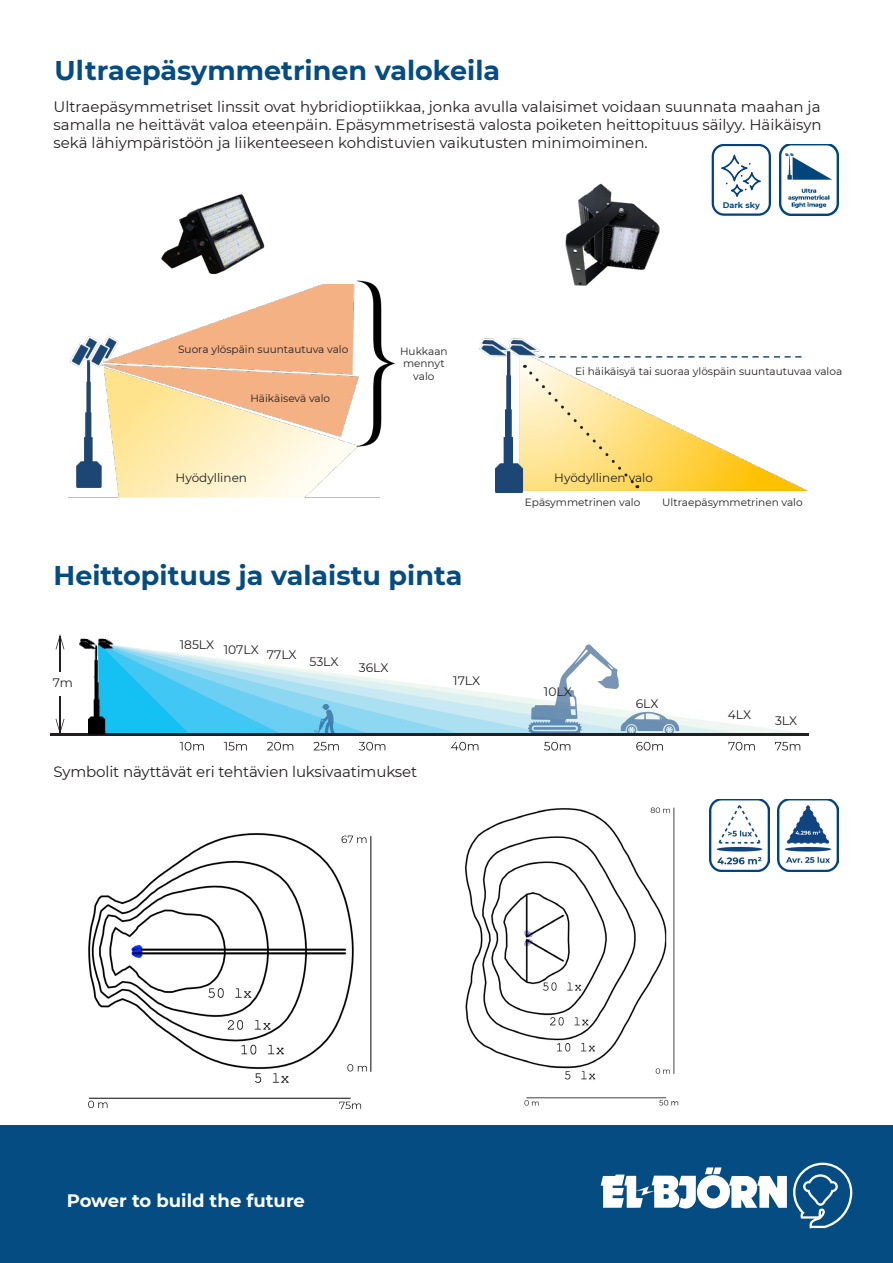
<style>
.page{position:relative;width:893px;height:1263px;background:#fff}
.page>*{position:absolute;margin:0;border:0;box-sizing:border-box;transform-origin:0 0}
.t1{font:700 27px "Montserrat";color:#054c83}
.t2{font:700 18px "Montserrat";color:#fff}
.t3{font:15px/18px "Montserrat";letter-spacing:-.01em;color:#231f20;text-align:justify}
.t4{font:12.3px "Montserrat";color:#231f20}
.t5{font:12px "Montserrat";color:#231f20}
.t6{font:10.5px "Montserrat";color:#231f20}
.t7{font:700 8.1px "Montserrat";color:#054c83}
</style>
<div class="page">
<div style="left:0;top:1126px;width:893px;height:137px;background:#054c83"></div>
<svg style="left:601px;top:1167px;width:186px;height:42px"></svg>
<svg style="left:793px;top:1163px;width:59px;height:65px"></svg>
<svg style="left:739px;top:725px;width:70px;height:9px"></svg>
<svg style="left:679px;top:717px;width:60px;height:17px"></svg>
<svg style="left:180px;top:742px;width:24px;height:8px"></svg>
<svg style="left:224px;top:742px;width:23px;height:8px"></svg>
<svg style="left:267px;top:742px;width:26px;height:8px"></svg>
<svg style="left:313px;top:742px;width:26px;height:8px"></svg>
<svg style="left:359px;top:742px;width:26px;height:8px"></svg>
<svg style="left:451px;top:742px;width:27px;height:8px"></svg>
<svg style="left:544px;top:742px;width:26px;height:8px"></svg>
<svg style="left:636px;top:742px;width:27px;height:8px"></svg>
<svg style="left:728px;top:742px;width:27px;height:8px"></svg>
<svg style="left:775px;top:742px;width:25px;height:8px"></svg>
<hr style="left:60px;top:696px;width:1px;height:36px;background:#231f20">
<hr style="left:60px;top:636px;width:1px;height:36px;background:#231f20">
<svg style="left:56px;top:634px;width:8px;height:15px"></svg>
<svg style="left:56px;top:719px;width:8px;height:15px"></svg>
<svg style="left:115px;top:644px;width:564px;height:90px"></svg>
<hr style="left:50px;top:734px;width:759px;height:2px;background:#231f20">
<img style="left:74px;top:638px;width:41px;height:98px">
<img style="left:161px;top:194px;width:104px;height:81px">
<img style="left:780px;top:144px;width:59px;height:72px">
<div style="left:712px;top:144px;width:59px;height:72px;border:2px solid #004380;border-radius:11px"></div>
<img style="left:721px;top:154px;width:40px;height:43px">
<img style="left:565px;top:183px;width:95px;height:103px">
<img style="left:68px;top:285px;width:312px;height:213px">
<img style="left:479px;top:339px;width:329px;height:153px">
<svg style="left:524px;top:365px;width:114px;height:123px"></svg>
<img style="left:355px;top:280px;width:40px;height:167px">
<img style="left:88px;top:833px;width:284px;height:277px">
<img style="left:464px;top:807px;width:215px;height:299px">
<img style="left:709px;top:799px;width:61px;height:73px">
<img style="left:778px;top:799px;width:60px;height:73px">
<p class="t1" style="left:55px;top:51px;width:447px">Ultraepäsymmetrinen valokeila</p>
<p class="t3" style="left:54px;top:97px;width:770px">Ultraepäsymmetriset linssit ovat hybridioptiikkaa, jonka avulla valaisimet voidaan suunnata maahan ja samalla ne heittävät valoa eteenpäin. Epäsymmetrisestä valosta poiketen heittopituus säilyy. Häikäisyn sekä lähiympäristöön ja liikenteeseen kohdistuvien vaikutusten minimoiminen.</p>
<p class="t7" style="left:723px;top:199px;width:39px">Dark sky</p>
<p class="t6" style="left:178px;top:342px;width:172px">Suora ylöspäin suuntautuva valo</p>
<p class="t6" style="left:250px;top:391px;width:81px">Häikäisevä valo</p>
<p class="t6" style="left:400px;top:344px;width:49px">Hukkaan</p>
<p class="t6" style="left:403px;top:356px;width:43px">mennyt</p>
<p class="t6" style="left:413px;top:369px;width:23px">valo</p>
<p class="t6" style="left:575px;top:364px;width:268px">Ei häikäisyä tai suoraa ylöspäin suuntautuvaa valoa</p>
<p class="t5" style="left:176px;top:470px;width:73px">Hyödyllinen</p>
<p class="t5" style="left:554px;top:470px;width:100px">Hyödyllinen valo</p>
<p class="t1" style="left:54px;top:556px;width:410px">Heittopituus ja valaistu pinta</p>
<p class="t4" style="left:53px;top:674px;width:21px">7m</p>
<p class="t4" style="left:180px;top:641px;width:118px">185LX 107LX 77LX</p>
<p class="t4" style="left:309px;top:653px;width:31px">53LX</p>
<p class="t4" style="left:359px;top:659px;width:31px">36LX</p>
<p class="t3" style="left:54px;top:762px;width:365px">Symbolit näyttävät eri tehtävien luksivaatimukset</p>
<p class="t4" style="left:453px;top:672px;width:28px">17LX</p>
<p class="t6" style="left:525px;top:495px;width:117px">Epäsymmetrinen valo</p>
<p class="t6" style="left:662px;top:495px;width:142px">Ultraepäsymmetrinen valo</p>
<p class="t4" style="left:544px;top:683px;width:29px">10LX</p>
<p class="t4" style="left:636px;top:695px;width:24px">6LX</p>
<p class="t4" style="left:728px;top:706px;width:25px">4LX</p>
<p class="t4" style="left:775px;top:712px;width:24px">3LX</p>
<p class="t2" style="left:67px;top:1188px;width:240px">Power to build the future</p>
</div>
